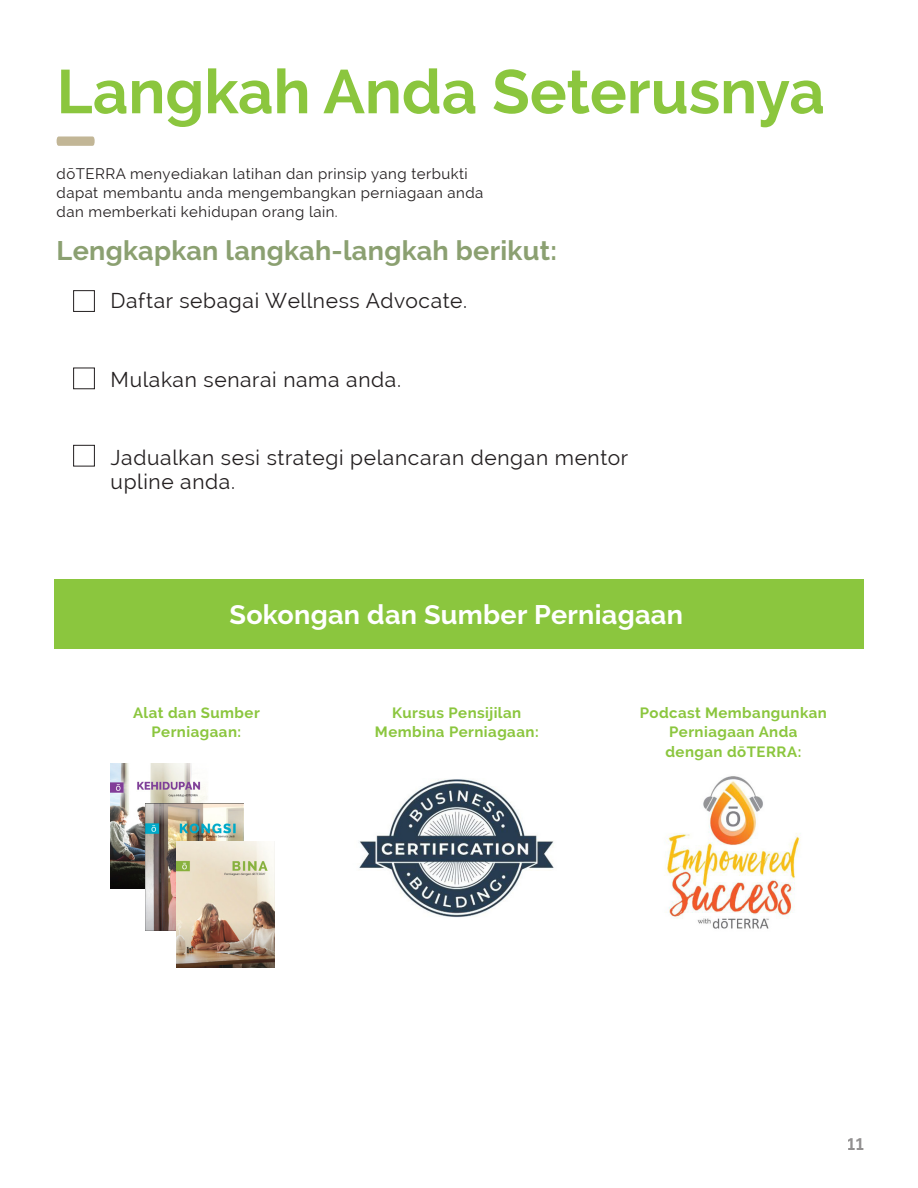
<style>
.page{position:relative;width:918px;height:1188px;background:#fff}
.page>*{position:absolute;margin:0;border:0;box-sizing:border-box;transform-origin:0 0}
.t1{font:700 61.5px "Raleway";color:#8bc63e}
.t2{font:700 27px "Raleway";letter-spacing:.01em;color:#8ba071}
.t3{font:700 27px "Raleway";letter-spacing:.01em;color:#fff}
.t4{font:21px/24px "Raleway";letter-spacing:.03em;color:#231f20}
.t5{font:700 16.5px "Raleway";color:#231f20}
.t6{font:15px/18.8px "Raleway";letter-spacing:.03em;color:#231f20}
.t7{font:700 15px/19.5px "Raleway";letter-spacing:.03em;color:#8bc63e;text-align:center}
</style>
<div class="page">
<div style="left:54px;top:580px;width:810px;height:69px;background:#8bc63e"></div>
<svg style="left:57px;top:136px;width:38px;height:10px"></svg>
<img style="left:359px;top:779px;width:195px;height:139px">
<img style="left:664px;top:776px;width:136px;height:153px">
<div style="left:73px;top:368px;width:22px;height:21px;border:1px solid #231f20"></div>
<div style="left:73px;top:290px;width:22px;height:22px;border:1px solid #231f20"></div>
<div style="left:73px;top:445px;width:22px;height:21px;border:1px solid #231f20"></div>
<img style="left:110px;top:763px;width:98px;height:126px">
<img style="left:146px;top:803px;width:98px;height:127px">
<img style="left:176px;top:841px;width:98px;height:127px">
<h1 class="t1" style="left:57px;top:57px;width:770px">Langkah Anda Seterusnya</h1>
<p class="t6" style="left:57px;top:165px;width:428px">dōTERRA menyediakan latihan dan prinsip yang terbukti dapat membantu anda mengembangkan perniagaan anda dan memberkati kehidupan orang lain.</p>
<h2 class="t2" style="left:57px;top:236px;width:502px">Lengkapkan langkah-langkah berikut:</h2>
<h3 class="t4" style="left:111px;top:289px;width:358px">Daftar sebagai Wellness Advocate.</h3>
<h3 class="t4" style="left:111px;top:367px;width:292px">Mulakan senarai nama anda.</h3>
<h3 class="t4" style="left:111px;top:446px;width:519px">Jadualkan sesi strategi pelancaran dengan mentor upline anda.</h3>
<h2 class="t3" style="left:229px;top:599px;width:455px">Sokongan dan Sumber Perniagaan</h2>
<p class="t7" style="left:133px;top:703px;width:128px">Alat dan Sumber<br>Perniagaan:</p>
<p class="t7" style="left:375px;top:703px;width:165px">Kursus Pensijilan<br>Membina Perniagaan:</p>
<p class="t7" style="left:640px;top:703px;width:188px">Podcast Membangunkan<br>Perniagaan Anda dengan dōTERRA:</p>
<p class="t5" style="left:848px;top:1134px;width:18px">11</p>
</div>
